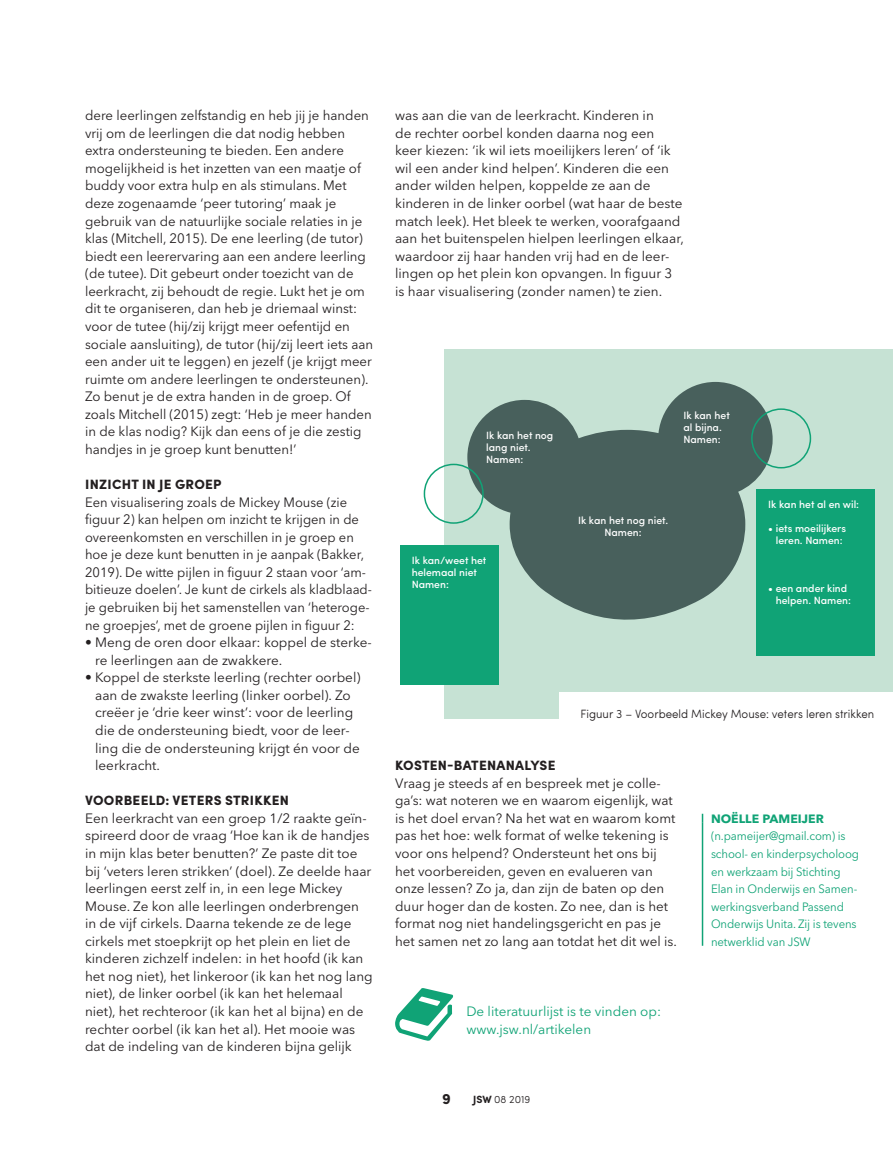
<style>
.page{position:relative;width:893px;height:1149px;background:#fff}
.page>*{position:absolute;margin:0;border:0;box-sizing:border-box;transform-origin:0 0}
.t1{font:700 15px "Sofia Pro";color:#231f20}
.t2{font:13.5px/17.5px "Avenir Next LT Pro";color:#231f20}
.t3{font:13.5px/17.5px "Avenir Next LT Pro";color:#231f20;scale:.96 1}
.t4{font:900 13.5px "Sofia Pro";letter-spacing:.02em;color:#231f20}
.t5{font:13.5px/17.5px "Avenir Next LT Pro";color:#10a376}
.t6{font:12px/17.5px "Avenir Next LT Pro";letter-spacing:-.01em;color:#10a376;scale:.95 1}
.t7{font:300 12px "Sofia Pro";color:#231f20;scale:.96 1}
.t8{font:700 12px "Avenir Next LT Pro";color:#10a376}
.t9{font:500 10.5px/12px "Sofia Pro";color:#fff}
.t10{font:300 10.5px "Sofia Pro";color:#231f20}
.s1{font-weight:700}
</style>
<div class="page">
<hr style="left:702px;top:822px;width:1px;height:123px;background:#10a376">
<svg style="left:395px;top:988px;width:58px;height:52px"></svg>
<div style="left:444px;top:349px;width:449px;height:369px;background:#c6e2d4"></div>
<svg style="left:467px;top:382px;width:306px;height:238px;fill:#48605c"></svg>
<div style="left:751px;top:408px;width:60px;height:60px;border:2px solid #10a376;border-radius:50%"></div>
<div style="left:424px;top:463px;width:60px;height:60px;border:2px solid #10a376;border-radius:50%"></div>
<div style="left:400px;top:545px;width:99px;height:139px;background:#10a376"></div>
<div style="left:756px;top:489px;width:118px;height:166px;background:#10a376"></div>
<div style="left:560px;top:691px;width:333px;height:38px;background:#fff"></div>
<p class="t2" style="left:85px;top:107px;width:290px">dere leerlingen zelfstandig en heb jij je handen vrij om de leerlingen die dat nodig hebben extra ondersteuning te bieden. Een andere mogelijkheid is het inzetten van een maatje of buddy voor extra hulp en als stimulans. Met deze zogenaamde ‘peer tutoring’ maak je gebruik van de natuurlijke sociale relaties in je klas (Mitchell, 2015). De ene leerling (de tutor) biedt een leerervaring aan een andere leerling (de tutee). Dit gebeurt onder toezicht van de leerkracht, zij behoudt de regie. Lukt het je om dit te organiseren, dan heb je driemaal winst: voor de tutee (hij/zij krijgt meer oefentijd en sociale aansluiting), de tutor (hij/zij leert iets aan een ander uit te leggen) en jezelf (je krijgt meer ruimte om andere leerlingen te ondersteunen).<br>Zo benut je de extra handen in de groep. Of zoals Mitchell (2015) zegt: ‘Heb je meer handen in de klas nodig? Kijk dan eens of je die zestig handjes in je groep kunt benutten!’</p>
<p class="t4" style="left:85px;top:473px;width:138px">INZICHT IN JE GROEP</p>
<p class="t3" style="left:85px;top:493px;width:300px">Een visualisering zoals de Mickey Mouse (zie figuur 2) kan helpen om inzicht te krijgen in de overeenkomsten en verschillen in je groep en hoe je deze kunt benutten in je aanpak (Bakker, 2019). De witte pijlen in figuur 2 staan voor ‘am&shy;bitieuze doelen’. Je kunt de cirkels als kladblaad&shy;je gebruiken bij het samenstellen van ‘heteroge&shy;ne groepjes’, met de groene pijlen in figuur 2:</p>
<p class="t2" style="left:95px;top:633px;width:278px;text-indent:-10px">• Meng de oren door elkaar: koppel de sterke&shy;re leerlingen aan de zwakkere.</p>
<p class="t2" style="left:95px;top:668px;width:267px;text-indent:-10px">• Koppel de sterkste leerling (rechter oorbel) aan de zwakste leerling (linker oorbel). Zo creëer je ‘drie keer winst’: voor de leerling die de ondersteuning biedt, voor de leer&shy;ling die de ondersteuning krijgt én voor de leerkracht.</p>
<p class="t4" style="left:85px;top:789px;width:205px">VOORBEELD: VETERS STRIKKEN</p>
<p class="t2" style="left:85px;top:809px;width:289px">Een leerkracht van een groep 1/2 raakte geïn&shy;spireerd door de vraag ‘Hoe kan ik de handjes in mijn klas beter benutten?’ Ze paste dit toe bij ‘veters leren strikken’ (doel). Ze deelde haar leerlingen eerst zelf in, in een lege Mickey Mouse. Ze kon alle leerlingen onderbrengen in de vijf cirkels. Daarna tekende ze de lege cirkels met stoepkrijt op het plein en liet de kinderen zichzelf indelen: in het hoofd (ik kan het nog niet), het linkeroor (ik kan het nog lang niet), de linker oorbel (ik kan het helemaal niet), het rechteroor (ik kan het al bijna) en de rechter oorbel (ik kan het al). Het mooie was dat de indeling van de kinderen bijna gelijk</p>
<p class="t2" style="left:395px;top:107px;width:290px">was aan die van de leerkracht. Kinderen in<br>de rechter oorbel konden daarna nog een keer kiezen: ‘ik wil iets moeilijkers leren’ of ‘ik wil een ander kind helpen’. Kinderen die een ander wilden helpen, koppelde ze aan de kinderen in de linker oorbel (wat haar de beste match leek). Het bleek te werken, voorafgaand aan het buitenspelen hielpen leerlingen elkaar, waardoor zij haar handen vrij had en de leer&shy;lingen op het plein kon opvangen. In figuur 3 is haar visualisering (zonder namen) te zien.</p>
<p class="t9" style="left:486px;top:428px;width:69px">Ik kan het nog lang niet.<br>Namen:</p>
<p class="t9" style="left:412px;top:553px;width:76px">Ik kan/weet het helemaal niet<br>Namen:</p>
<p class="t9" style="left:683px;top:408px;width:48px">Ik kan het al bijna.<br>Namen:</p>
<p class="t9" style="left:578px;top:513px;width:92px;text-align:center">Ik kan het nog niet.<br>Namen:</p>
<p class="t9" style="left:768px;top:497px;width:92px">Ik kan het al en wil:</p>
<p class="t9" style="left:768px;top:521px;width:79px;text-align:center">• iets moeilijkers leren. Namen:</p>
<p class="t9" style="left:776px;top:581px;width:77px;text-indent:-8px">• een ander kind helpen. Namen:</p>
<p class="t7" style="left:580px;top:704px;width:307px">Figuur 3 – Voorbeeld Mickey Mouse: veters leren strikken</p>
<p class="t4" style="left:395px;top:754px;width:162px">KOSTEN-BATENANALYSE</p>
<p class="t2" style="left:395px;top:774px;width:283px">Vraag je steeds af en bespreek met je colle&shy;ga’s: wat noteren we en waarom eigenlijk, wat is het doel ervan? Na het wat en waarom komt pas het hoe: welk format of welke tekening is voor ons helpend? Ondersteunt het ons bij het voorbereiden, geven en evalueren van onze lessen? Zo ja, dan zijn de baten op den duur hoger dan de kosten. Zo nee, dan is het format nog niet handelingsgericht en pas je het samen net zo lang aan totdat het dit wel is.</p>
<p class="t5" style="left:466px;top:1002px;width:196px">De literatuurlijst is te vinden op: www.jsw.nl/artikelen</p>
<p class="t1" style="left:442px;top:1086px;width:10px">9</p>
<p class="t10" style="left:473px;top:1090px;width:59px"><span class="s1">JSW</span> 08 2019</p>
<p class="t8" style="left:711px;top:811px;width:114px">NOËLLE PAMEIJER</p>
<p class="t6" style="left:711px;top:827px;width:157px">(n.pameijer@gmail.com) is school- en kinderpsycholoog en werkzaam bij Stichting<br>Elan in Onderwijs en Samen&shy;werkingsverband Passend<br>Onderwijs Unita. Zij is tevens netwerklid van JSW</p>
</div>
